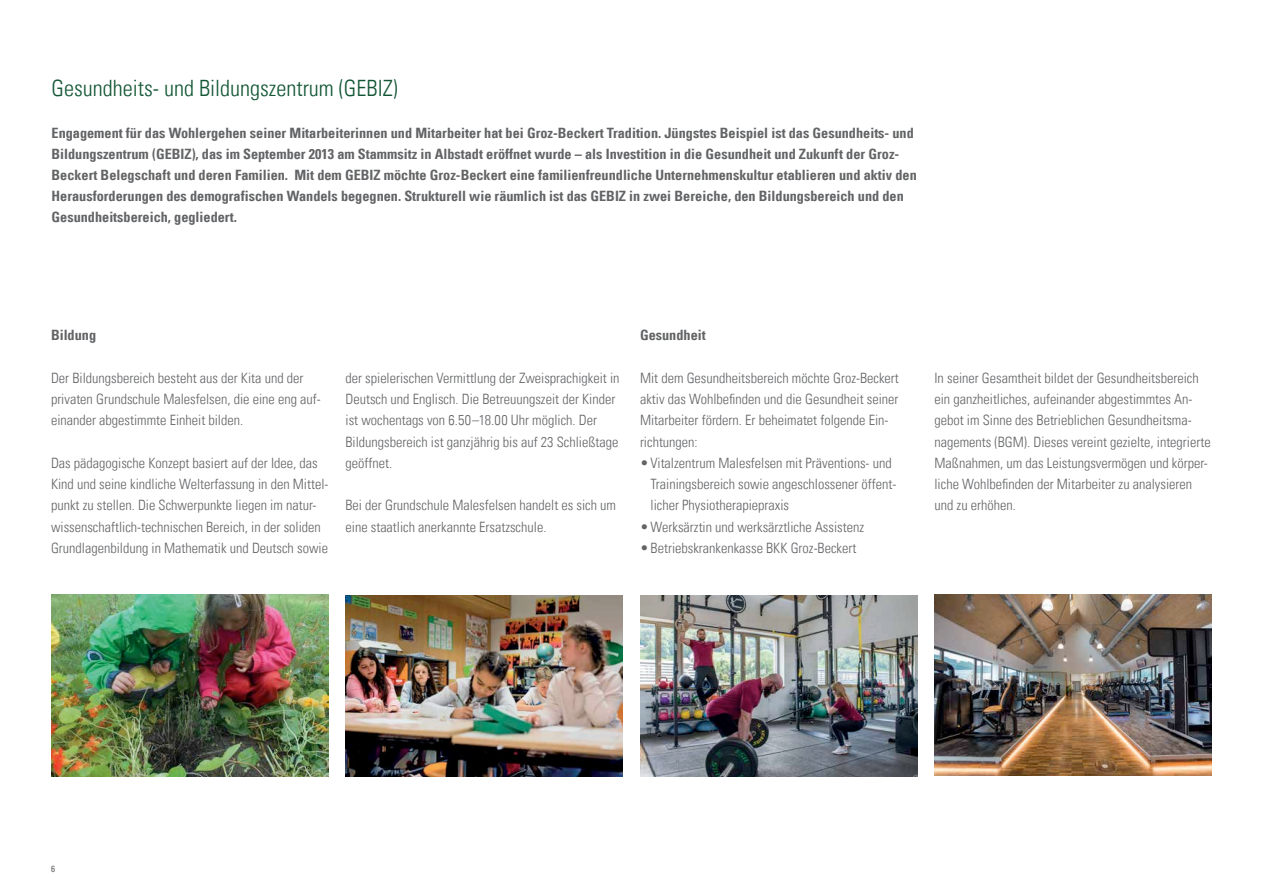
<style>
.page{position:relative;width:1263px;height:893px;background:#fff}
.page>*{position:absolute;margin:0;border:0;box-sizing:border-box;transform-origin:0 0}
.t1{font:22.5px "Univers Com 47 Light Cond";color:#125634}
.t2{font:14.25px/21.3px "Univers Com 47 Light Cond";color:#636466}
.t3{font:14.25px/21px "Univers Com 67 Bold Cond";color:#636466}
.t4{font:condensed 9px "Univers Com 57";color:#636466}
</style>
<div class="page">
<img style="left:934px;top:594px;width:278px;height:181px">
<img style="left:345px;top:595px;width:278px;height:181px">
<img style="left:52px;top:594px;width:276px;height:182px">
<img style="left:640px;top:595px;width:277px;height:181px">
<h1 class="t1" style="left:52px;top:74px;width:348px">Gesundheits- und Bildungszentrum (GEBIZ)</h1>
<p class="t3" style="left:52px;top:123px;width:867px">Engagement für das Wohlergehen seiner Mitarbeiterinnen und Mitarbeiter hat bei Groz-Beckert Tradition. Jüngstes Beispiel ist das Gesundheits- und Bildungszentrum (GEBIZ), das im September 2013 am Stammsitz in Albstadt eröffnet wurde – als Investition in die Gesundheit und Zukunft der Groz-Beckert Belegschaft und deren Familien. Mit dem GEBIZ möchte Groz-Beckert eine familienfreundliche Unternehmenskultur etablieren und aktiv den Herausforderungen des demografischen Wandels begegnen. Strukturell wie räumlich ist das GEBIZ in zwei Bereiche, den Bildungsbereich und den Gesundheitsbereich, gegliedert.</p>
<p class="t3" style="left:51px;top:325px;width:47px">Bildung</p>
<p class="t2" style="left:51px;top:367px;width:271px">Der Bildungsbereich besteht aus der Kita und der privaten Grundschule Malesfelsen, die eine eng auf&shy;einander abgestimmte Einheit bilden.</p>
<p class="t2" style="left:51px;top:452px;width:279px">Das pädagogische Konzept basiert auf der Idee, das Kind und seine kindliche Welterfassung in den Mittel&shy;punkt zu stellen. Die Schwerpunkte liegen im natur&shy;wissenschaftlich-technischen Bereich, in der soliden Grundlagenbildung in Mathematik und Deutsch sowie</p>
<p class="t2" style="left:345px;top:367px;width:276px">der spielerischen Vermittlung der Zweisprachigkeit in Deutsch und Englisch. Die Betreuungszeit der Kinder ist wochentags von 6.50–18.00 Uhr möglich. Der Bildungsbereich ist ganzjährig bis auf 23 Schließtage geöffnet.</p>
<p class="t2" style="left:345px;top:495px;width:272px">Bei der Grundschule Malesfelsen handelt es sich um eine staatlich anerkannte Ersatzschule.</p>
<p class="t3" style="left:640px;top:325px;width:67px">Gesundheit</p>
<p class="t2" style="left:640px;top:367px;width:260px">Mit dem Gesundheitsbereich möchte Groz-Beckert aktiv das Wohlbefinden und die Gesundheit seiner Mitarbeiter fördern. Er beheimatet folgende Ein&shy;richtungen:</p>
<p class="t2" style="left:651px;top:452px;width:246px;text-indent:-11px">•Vitalzentrum Malesfelsen mit Präventions- und<br>Trainingsbereich sowie angeschlossener öffent&shy;licher Physiotherapiepraxis</p>
<p class="t2" style="left:640px;top:516px;width:226px">• Werksärztin und werksärztliche Assistenz</p>
<p class="t2" style="left:640px;top:537px;width:218px">•Betriebskrankenkasse BKK Groz-Beckert</p>
<p class="t2" style="left:934px;top:367px;width:278px">In seiner Gesamtheit bildet der Gesundheitsbereich ein ganzheitliches, aufeinander abgestimmtes An&shy;gebot im Sinne des Betrieblichen Gesundheitsma&shy;nagements (BGM). Dieses vereint gezielte, integrierte Maßnahmen, um das Leistungsvermögen und körper&shy;liche Wohlbefinden der Mitarbeiter zu analysieren und zu erhöhen.</p>
<p class="t4" style="left:51px;top:863px;width:5px">6</p>
</div>
